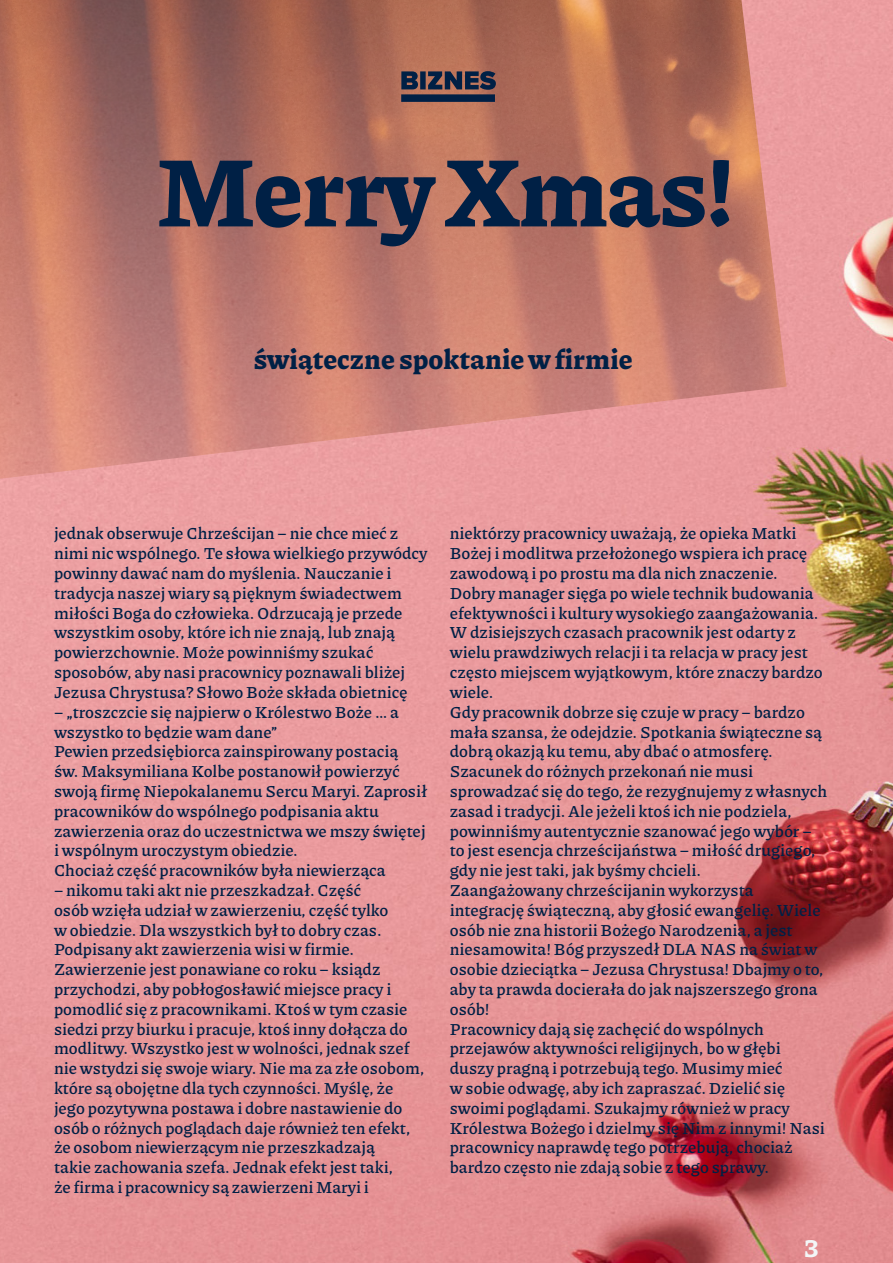
<style>
.page{position:relative;width:893px;height:1263px;background:#fff}
.page>*{position:absolute;margin:0;border:0;box-sizing:border-box;transform-origin:0 0}
.t1{font:900 97.5px "Piazzolla";letter-spacing:-.02em;color:#002045}
.Page_Detail{font:900 27px "Piazzolla";color:#002045}
.Page_Detail-2{font:800 27px "Piazzolla";color:#f3f6f7}
.Body_Text{font:600 16.5px/19.8px "Piazzolla";color:#002045}
</style>
<div class="page">
<img style="left:0;top:0;width:893px;height:1263px">
<img style="left:0;top:0;width:787px;height:480px">
<div style="left:401px;top:94px;width:94px;height:8px;background:#002045"></div>
<svg style="left:401px;top:71px;width:95px;height:19px;background:#3d3b4c"></svg>
<h1 class="t1" style="left:157px;top:135px;width:579px">Merry Xmas!</h1>
<p class="Page_Detail" style="left:253px;top:343px;width:381px">świąteczne spoktanie w firmie</p>
<p class="Body_Text" style="left:54px;top:524px;width:375px">jednak obserwuje Chrześcijan – nie chce mieć z nimi nic wspólnego. Te słowa wielkiego przywódcy powinny dawać nam do myślenia. Nauczanie i tradycja naszej wiary są pięknym świadectwem miłości Boga do człowieka. Odrzucają je przede wszystkim osoby, które ich nie znają, lub znają powierzchownie. Może powinniśmy szukać sposobów, aby nasi pracownicy poznawali bliżej Jezusa Chrystusa? Słowo Boże składa obietnicę</p>
<p class="Body_Text" style="left:54px;top:702px;width:347px">– „troszczcie się najpierw o Królestwo Boże … a wszystko to będzie wam dane”</p>
<p class="Body_Text" style="left:54px;top:741px;width:375px">Pewien przedsiębiorca zainspirowany postacią<br>św. Maksymiliana Kolbe postanowił powierzyć swoją firmę Niepokalanemu Sercu Maryi. Zaprosił pracowników do wspólnego podpisania aktu zawierzenia oraz do uczestnictwa we mszy świętej i wspólnym uroczystym obiedzie.</p>
<p class="Body_Text" style="left:54px;top:860px;width:333px">Chociaż część pracowników była niewierząca</p>
<p class="Body_Text" style="left:54px;top:880px;width:372px">– nikomu taki akt nie przeszkadzał. Część<br>osób wzięła udział w zawierzeniu, część tylko<br>w obiedzie. Dla wszystkich był to dobry czas.<br>Podpisany akt zawierzenia wisi w firmie.<br>Zawierzenie jest ponawiane co roku – ksiądz przychodzi, aby pobłogosławić miejsce pracy i pomodlić się z pracownikami. Ktoś w tym czasie siedzi przy biurku i pracuje, ktoś inny dołącza do modlitwy. Wszystko jest w wolności, jednak szef nie wstydzi się swoje wiary. Nie ma za złe osobom, które są obojętne dla tych czynności. Myślę, że jego pozytywna postawa i dobre nastawienie do osób o różnych poglądach daje również ten efekt, że osobom niewierzącym nie przeszkadzają<br>takie zachowania szefa. Jednak efekt jest taki,<br>że firma i pracownicy są zawierzeni Maryi i</p>
<p class="Body_Text" style="left:450px;top:524px;width:359px">niektórzy pracownicy uważają, że opieka Matki<br>Bożej i modlitwa przełożonego wspiera ich pracę zawodową i po prostu ma dla nich znaczenie.</p>
<p class="Body_Text" style="left:450px;top:583px;width:375px">Dobry manager sięga po wiele technik budowania efektywności i kultury wysokiego zaangażowania.<br>W dzisiejszych czasach pracownik jest odarty z wielu prawdziwych relacji i ta relacja w pracy jest często miejscem wyjątkowym, które znaczy bardzo wiele.</p>
<p class="Body_Text" style="left:450px;top:702px;width:374px">Gdy pracownik dobrze się czuje w pracy – bardzo mała szansa, że odejdzie. Spotkania świąteczne są dobrą okazją ku temu, aby dbać o atmosferę.</p>
<p class="Body_Text" style="left:450px;top:761px;width:379px">Szacunek do różnych przekonań nie musi sprowadzać się do tego, że rezygnujemy z własnych zasad i tradycji. Ale jeżeli ktoś ich nie podziela, powinniśmy autentycznie szanować jego wybór – to jest esencja chrześcijaństwa – miłość drugiego, gdy nie jest taki, jak byśmy chcieli.</p>
<p class="Body_Text" style="left:450px;top:880px;width:375px">Zaangażowany chrześcijanin wykorzysta integrację świąteczną, aby głosić ewangelię. Wiele osób nie zna historii Bożego Narodzenia, a jest niesamowita! Bóg przyszedł DLA NAS na świat w osobie dzieciątka – Jezusa Chrystusa! Dbajmy o to, aby ta prawda docierała do jak najszerszego grona osób!</p>
<p class="Body_Text" style="left:450px;top:1019px;width:376px">Pracownicy dają się zachęcić do wspólnych przejawów aktywności religijnych, bo w głębi duszy pragną i potrzebują tego. Musimy mieć<br>w sobie odwagę, aby ich zapraszać. Dzielić się swoimi poglądami. Szukajmy również w pracy Królestwa Bożego i dzielmy się Nim z innymi! Nasi pracownicy naprawdę tego potrzebują, chociaż bardzo często nie zdają sobie z tego sprawy.</p>
<p class="Page_Detail-2" style="left:803px;top:1231px;width:17px">3</p>
</div>
